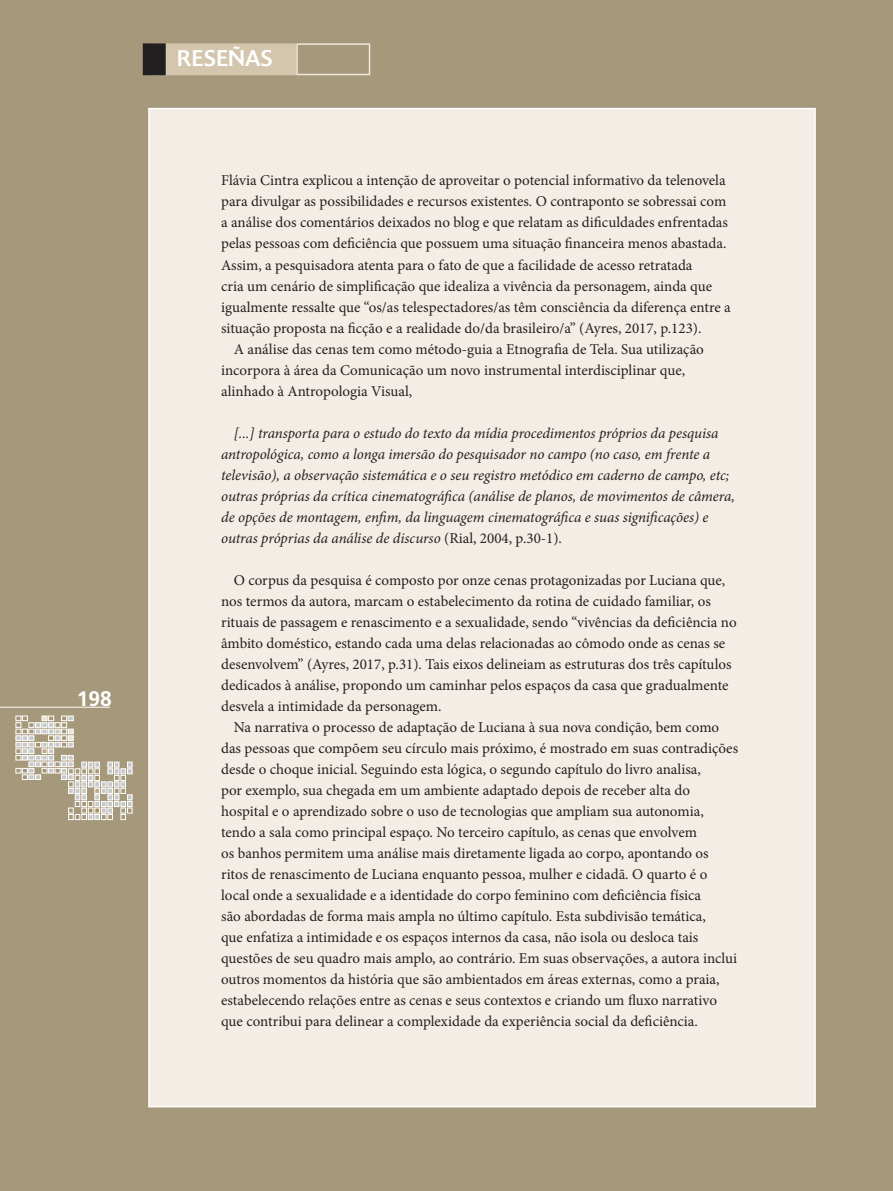
<style>
.page{position:relative;width:893px;height:1191px;background:#a5987b}
.page>*{position:absolute;margin:0;border:0;box-sizing:border-box;transform-origin:0 0}
.t1{font:22.5px "Delta";color:#fff}
.t2{font:700 21px "Frutiger";color:#fff}
.t3{font:15px/21px "Minion Pro";color:#231f20}
.t4{font:italic 15px/21px "Minion Pro";letter-spacing:-.005em;color:#231f20}
.s1{font-style:normal}
</style>
<div class="page">
<svg style="left:16px;top:716px;width:116px;height:103px"></svg>
<hr style="left:0;top:707px;width:110px;height:1px;background:#fff">
<div style="left:148px;top:108px;width:668px;height:999px;background:#f4ede6;border:2px solid #fff"></div>
<div style="left:153px;top:43px;width:143px;height:32px;background:#d4c6ad;border:2px solid #d4c6ad"></div>
<div style="left:144px;top:44px;width:21px;height:30px;background:#231f20"></div>
<div style="left:143px;top:43px;width:23px;height:32px;border:2px solid #231f20"></div>
<div style="left:296px;top:43px;width:74px;height:32px;border:2px solid #efe8dd"></div>
<h2 class="t2" style="left:77px;top:686px;width:37px">198</h2>
<h1 class="t1" style="left:177px;top:45px;width:83px">RESEÑAS</h1>
<p class="t3" style="left:221px;top:170px;width:506px">Flávia Cintra explicou a intenção de aproveitar o potencial informativo da telenovela</p>
<p class="t3" style="left:221px;top:191px;width:507px">para divulgar as possibilidades e recursos existentes. O contraponto se sobressai com</p>
<p class="t3" style="left:221px;top:212px;width:508px">a análise dos comentários deixados no blog e que relatam as dificuldades enfrentadas</p>
<p class="t3" style="left:221px;top:233px;width:507px">pelas pessoas com deficiência que possuem uma situação financeira menos abastada.</p>
<p class="t3" style="left:221px;top:254px;width:473px">Assim, a pesquisadora atenta para o fato de que a facilidade de acesso retratada</p>
<p class="t3" style="left:221px;top:275px;width:492px">cria um cenário de simplificação que idealiza a vivência da personagem, ainda que</p>
<p class="t3" style="left:221px;top:296px;width:511px">igualmente ressalte que “os/as telespectadores/as têm consciência da diferença entre a</p>
<p class="t3" style="left:221px;top:317px;width:482px">situação proposta na ficção e a realidade do/da brasileiro/a” (Ayres, 2017, p.123).</p>
<p class="t3" style="left:234px;top:338px;width:471px">A análise das cenas tem como método-guia a Etnografia de Tela. Sua utilização</p>
<p class="t3" style="left:221px;top:359px;width:465px">incorpora à área da Comunicação um novo instrumental interdisciplinar que,</p>
<p class="t3" style="left:221px;top:380px;width:193px">alinhado à Antropologia Visual,</p>
<p class="t4" style="left:221px;top:422px;width:515px;text-indent:13px">[...] transporta para o estudo do texto da mídia procedimentos próprios da pesquisa antropológica, como a longa imersão do pesquisador no campo (no caso, em frente a televisão), a observação sistemática e o seu registro metódico em caderno de campo, etc; outras próprias da crítica cinematográfica (análise de planos, de movimentos de câmera, de opções de montagem, enfim, da linguagem cinematográfica e suas significações) e outras próprias da análise de discurso <span class="s1">(Rial, 2004, p.30-1).</span></p>
<p class="t3" style="left:221px;top:569px;width:517px;text-indent:13px">O corpus da pesquisa é composto por onze cenas protagonizadas por Luciana que, nos termos da autora, marcam o estabelecimento da rotina de cuidado familiar, os rituais de passagem e renascimento e a sexualidade, sendo “vivências da deficiência no âmbito doméstico, estando cada uma delas relacionadas ao cômodo onde as cenas se desenvolvem” (Ayres, 2017, p.31). Tais eixos delineiam as estruturas dos três capítulos dedicados à análise, propondo um caminhar pelos espaços da casa que gradualmente desvela a intimidade da personagem.</p>
<p class="t3" style="left:221px;top:716px;width:519px;text-indent:13px">Na narrativa o processo de adaptação de Luciana à sua nova condição, bem como das pessoas que compõem seu círculo mais próximo, é mostrado em suas contradições desde o choque inicial. Seguindo esta lógica, o segundo capítulo do livro analisa,<br>por exemplo, sua chegada em um ambiente adaptado depois de receber alta do hospital e o aprendizado sobre o uso de tecnologias que ampliam sua autonomia, tendo a sala como principal espaço. No terceiro capítulo, as cenas que envolvem<br>os banhos permitem uma análise mais diretamente ligada ao corpo, apontando os ritos de renascimento de Luciana enquanto pessoa, mulher e cidadã. O quarto é o local onde a sexualidade e a identidade do corpo feminino com deficiência física<br>são abordadas de forma mais ampla no último capítulo. Esta subdivisão temática,<br>que enfatiza a intimidade e os espaços internos da casa, não isola ou desloca tais questões de seu quadro mais amplo, ao contrário. Em suas observações, a autora inclui outros momentos da história que são ambientados em áreas externas, como a praia, estabelecendo relações entre as cenas e seus contextos e criando um fluxo narrativo que contribui para delinear a complexidade da experiência social da deficiência.</p>
</div>
